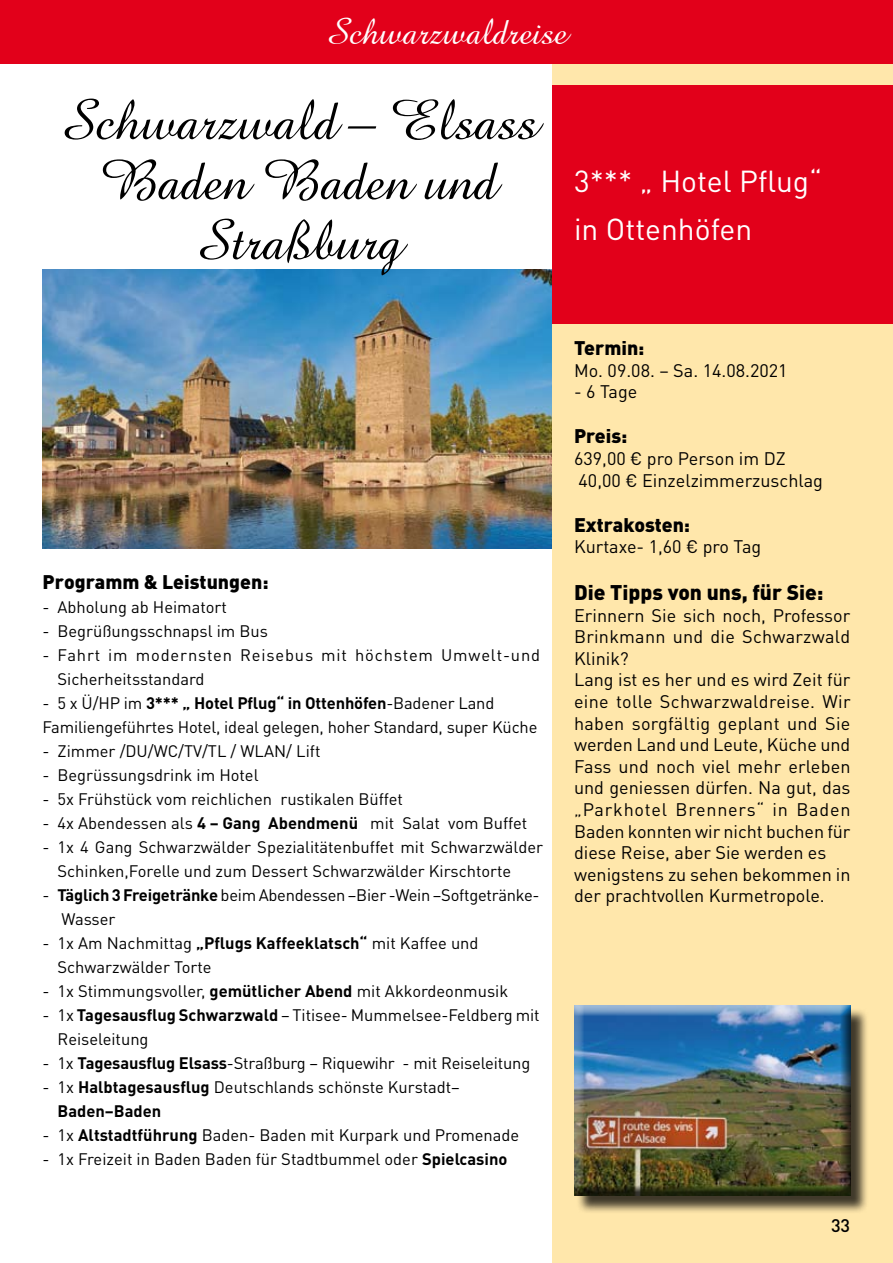
<style>
.page{position:relative;width:893px;height:1263px;background:#fff}
.page>*{position:absolute;margin:0;border:0;box-sizing:border-box;transform-origin:0 0}
.t1{font:57px/60px "Amazone BT";letter-spacing:-.01em;color:#000;text-align:center}
.t2{font:37.5px "Amazone BT";letter-spacing:-.01em;color:#fff}
.t3{font:30px/48px "DIN Pro";color:#fff}
.t4{font:900 21px "DIN Pro";color:#000}
.t5{font:900 19.5px "DIN Pro";color:#000}
.t6{font:18px/21.6px "DIN Pro";color:#000}
.t7{font:500 18px "DIN Pro";color:#000}
.t8{font:16.5px/24px "DIN Pro";color:#000}
.t9{font:16.5px/24px "DIN Pro";letter-spacing:.055em;color:#000}
.s1{font-weight:700}
</style>
<div class="page">
<img style="left:43px;top:270px;width:510px;height:279px">
<div style="left:553px;top:64px;width:340px;height:1199px;background:#ffe7ab"></div>
<div style="left:0;top:0;width:893px;height:64px;background:#e2001a"></div>
<div style="left:553px;top:85px;width:340px;height:238px;background:#e2001a"></div>
<div style="left:576px;top:1008px;width:299px;height:214px;background:#000;opacity:.75"></div>
<div style="left:573px;top:1004px;width:278px;height:192px;background:#000;opacity:.75"></div>
<h2 class="t2" style="left:325px;top:10px;width:245px">Schwarzwaldreise</h2>
<h1 class="t1" style="left:58px;top:92px;width:482px">Schwarzwald – Elsass<br>Baden Baden und<br>Straßburg</h1>
<p class="t5" style="left:43px;top:569px;width:228px">Programm &amp; Leistungen:</p>
<p class="t8" style="left:43px;top:594px;width:186px">- Abholung ab Heimatort</p>
<p class="t8" style="left:43px;top:618px;width:227px">- Begrüßungsschnapsl im Bus</p>
<p class="t9" style="left:58px;top:642px;width:484px;text-indent:-15px">- Fahrt im modernsten Reisebus mit höchstem Umwelt-und<br>Sicherheitsstandard</p>
<p class="t8" style="left:43px;top:690px;width:496px">- 5 x Ü/HP im <span class="s1">3*** „ Hotel Pflug“ in Ottenhöfen</span>-Badener Land<br>Familiengeführtes Hotel, ideal gelegen, hoher Standard, super Küche</p>
<p class="t8" style="left:43px;top:738px;width:279px">- Zimmer /DU/WC/TV/TL / WLAN/ Lift</p>
<p class="t8" style="left:43px;top:762px;width:218px">- Begrüssungsdrink im Hotel</p>
<p class="t8" style="left:43px;top:786px;width:362px">- 5x Frühstück vom reichlichen rustikalen Büffet</p>
<p class="t8" style="left:43px;top:810px;width:486px">- 4x Abendessen als <span class="s1">4 – Gang Abendmenü</span> mit Salat vom Buffet</p>
<p class="t8" style="left:58px;top:834px;width:487px;text-indent:-15px">- 1x 4 Gang Schwarzwälder Spezialitätenbuffet mit Schwarzwälder<br>Schinken,Forelle und zum Dessert Schwarzwälder Kirschtorte</p>
<p class="t8" style="left:62px;top:882px;width:479px;text-indent:-19px">- <span class="s1">Täglich 3 Freigetränke</span> beim Abendessen –Bier -Wein –Softgetränke-<br>Wasser</p>
<p class="t8" style="left:58px;top:930px;width:423px;text-indent:-15px">- 1x Am Nachmittag <span class="s1">„Pflugs Kaffeeklatsch“</span> mit Kaffee und<br>Schwarzwälder Torte</p>
<p class="t8" style="left:43px;top:978px;width:467px">- 1x Stimmungsvoller, <span class="s1">gemütlicher Abend</span> mit Akkordeonmusik</p>
<p class="t8" style="left:58px;top:1002px;width:484px;text-indent:-15px">- 1x <span class="s1">Tagesausflug Schwarzwald</span> – Titisee- Mummelsee-Feldberg mit<br>Reiseleitung</p>
<p class="t8" style="left:43px;top:1050px;width:489px">- 1x <span class="s1">Tagesausflug Elsass</span>-Straßburg – Riquewihr - mit Reiseleitung</p>
<p class="t8" style="left:58px;top:1074px;width:404px;text-indent:-15px">- 1x <span class="s1">Halbtagesausflug</span> Deutschlands schönste Kurstadt–<br><span class="s1">Baden–Baden</span></p>
<p class="t8" style="left:43px;top:1122px;width:478px">- 1x <span class="s1">Altstadtführung</span> Baden- Baden mit Kurpark und Promenade</p>
<p class="t8" style="left:43px;top:1146px;width:466px">- 1x Freizeit in Baden Baden für Stadtbummel oder <span class="s1">Spielcasino</span></p>
<h3 class="t3" style="left:574px;top:156px;width:250px">3*** „ Hotel Pflug“ in Ottenhöfen</h3>
<p class="t5" style="left:574px;top:335px;width:72px">Termin:</p>
<p class="t6" style="left:574px;top:359px;width:215px">Mo. 09.08. – Sa. 14.08.2021</p>
<p class="t6" style="left:574px;top:380px;width:65px">- 6 Tage</p>
<p class="t5" style="left:574px;top:423px;width:55px">Preis:</p>
<p class="t6" style="left:574px;top:447px;width:251px">639,00 € pro Person im DZ<br>40,00 € Einzelzimmerzuschlag</p>
<p class="t5" style="left:574px;top:511px;width:118px">Extrakosten:</p>
<p class="t6" style="left:574px;top:535px;width:189px">Kurtaxe- 1,60 € pro Tag</p>
<p class="t4" style="left:574px;top:578px;width:251px">Die Tipps von uns, für Sie:</p>
<p class="t6" style="left:574px;top:603px;width:278px">Erinnern Sie sich noch, Professor<br>Brinkmann und die Schwarzwald<br>Klinik?<br>Lang ist es her und es wird Zeit für eine tolle Schwarzwaldreise. Wir haben sorgfältig geplant und Sie werden Land und Leute, Küche und<br>Fass und noch viel mehr erleben und geniessen dürfen. Na gut, das „Parkhotel Brenners“ in Baden<br>Baden konnten wir nicht buchen für diese Reise, aber Sie werden es wenigstens zu sehen bekommen in der prachtvollen Kurmetropole.</p>
<p class="t7" style="left:831px;top:1214px;width:21px">33</p>
</div>
